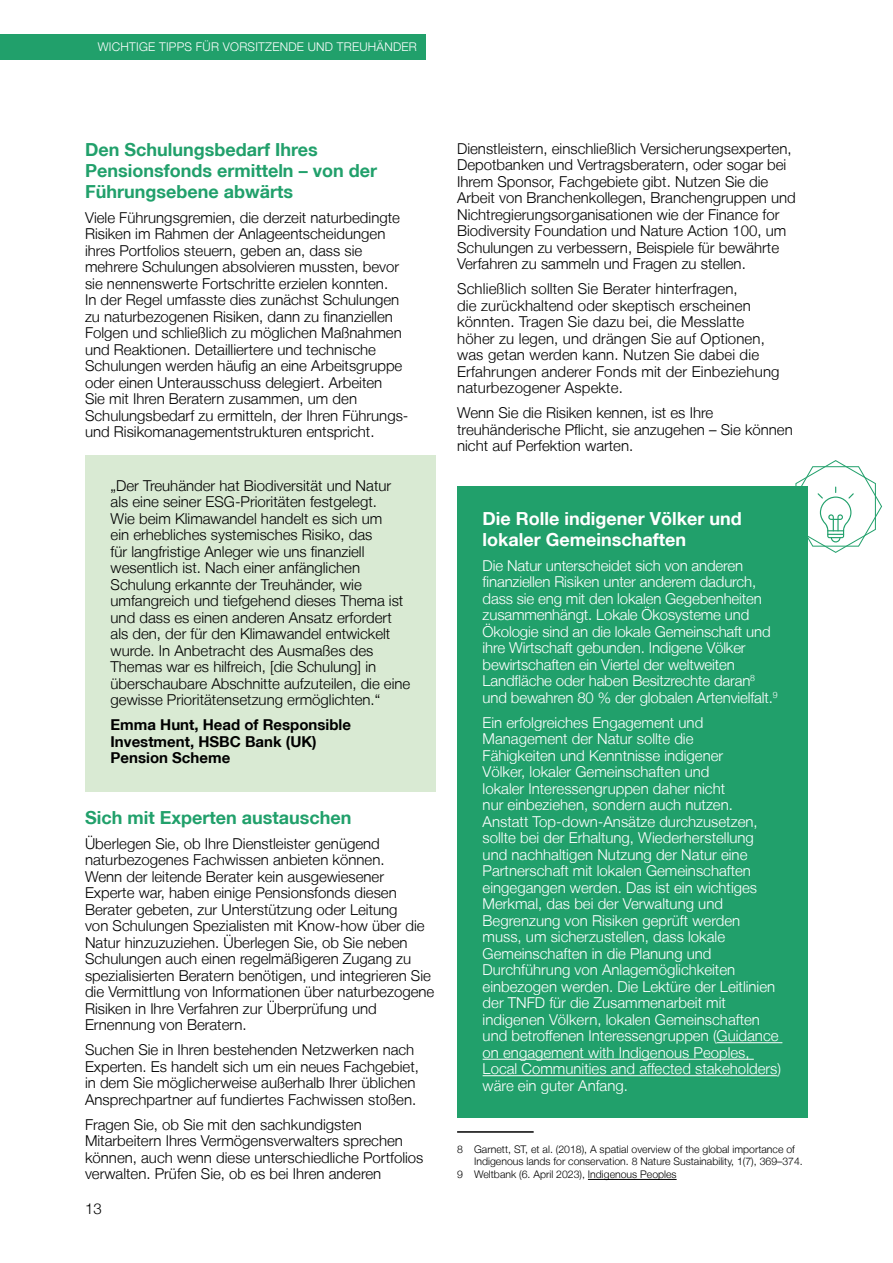
<style>
.page{position:relative;width:893px;height:1263px;background:#fff}
.page>*{position:absolute;margin:0;border:0;box-sizing:border-box;transform-origin:0 0}
.t1{font:700 18px/21px "Helvetica Neue LT";color:#21a06b}
.t2{font:700 18px/21px "Helvetica Neue LT";color:#fff}
.t3{font:300 15px/16.5px "Helvetica Neue LT";color:#000}
.t4{font:300 15px/16.5px "Helvetica Neue LT";color:#fff}
.t5{font:700 15px/16.5px "Helvetica Neue LT";color:#000}
.t6{font:300 12px "Helvetica Neue LT";letter-spacing:.02em;color:#fff}
.t7{font:300 10.5px "Helvetica Neue LT";color:#000}
</style>
<div class="page">
<div style="left:0;top:34px;width:425px;height:26px;background:#21a06b"></div>
<div style="left:457px;top:486px;width:351px;height:631px;background:#21a06b"></div>
<hr style="left:717px;top:1042px;width:65px;height:1px;background:#fff">
<hr style="left:483px;top:1059px;width:271px;height:1px;background:#fff">
<hr style="left:483px;top:1075px;width:294px;height:1px;background:#fff">
<svg style="left:795px;top:460px;width:87px;height:93px"></svg>
<hr style="left:588px;top:1179px;width:89px;height:1px;background:#000">
<hr style="left:457px;top:1131px;width:77px;height:2px;background:#000">
<div style="left:85px;top:455px;width:351px;height:336px;background:#d9ead3"></div>
<p class="t6" style="left:98px;top:39px;width:321px">WICHTIGE TIPPS FÜR VORSITZENDE UND TREUHÄNDER</p>
<p class="t1" style="left:85px;top:138px;width:293px">Den Schulungsbedarf Ihres<br>Pensionsfonds ermitteln – von der<br>Führungsebene abwärts</p>
<p class="t3" style="left:85px;top:209px;width:325px">Viele Führungsgremien, die derzeit naturbedingte Risiken im Rahmen der Anlageentscheidungen ihres Portfolios steuern, geben an, dass sie mehrere Schulungen absolvieren mussten, bevor sie nennenswerte Fortschritte erzielen konnten.<br>In der Regel umfasste dies zunächst Schulungen zu naturbezogenen Risiken, dann zu finanziellen Folgen und schließlich zu möglichen Maßnahmen und Reaktionen. Detailliertere und technische Schulungen werden häufig an eine Arbeitsgruppe oder einen Unterausschuss delegiert. Arbeiten<br>Sie mit Ihren Beratern zusammen, um den Schulungsbedarf zu ermitteln, der Ihren Führungs&shy;und Risikomanagementstrukturen entspricht.</p>
<p class="t3" style="left:111px;top:477px;width:301px">„Der Treuhänder hat Biodiversität und Natur als eine seiner ESG-Prioritäten festgelegt.<br>Wie beim Klimawandel handelt es sich um<br>ein erhebliches systemisches Risiko, das<br>für langfristige Anleger wie uns finanziell wesentlich ist. Nach einer anfänglichen Schulung erkannte der Treuhänder, wie umfangreich und tiefgehend dieses Thema ist und dass es einen anderen Ansatz erfordert als den, der für den Klimawandel entwickelt wurde. In Anbetracht des Ausmaßes des Themas war es hilfreich, [die Schulung] in überschaubare Abschnitte aufzuteilen, die eine gewisse Prioritätensetzung ermöglichten.“</p>
<p class="t5" style="left:111px;top:716px;width:242px">Emma Hunt, Head of Responsible<br>Investment, HSBC Bank (UK)<br>Pension Scheme</p>
<p class="t1" style="left:85px;top:806px;width:268px">Sich mit Experten austauschen</p>
<p class="t3" style="left:85px;top:835px;width:351px">Überlegen Sie, ob Ihre Dienstleister genügend naturbezogenes Fachwissen anbieten können.<br>Wenn der leitende Berater kein ausgewiesener Experte war, haben einige Pensionsfonds diesen Berater gebeten, zur Unterstützung oder Leitung<br>von Schulungen Spezialisten mit Know-how über die Natur hinzuzuziehen. Überlegen Sie, ob Sie neben Schulungen auch einen regelmäßigeren Zugang zu spezialisierten Beratern benötigen, und integrieren Sie die Vermittlung von Informationen über naturbezogene Risiken in Ihre Verfahren zur Überprüfung und Ernennung von Beratern.</p>
<p class="t3" style="left:85px;top:1041px;width:335px">Suchen Sie in Ihren bestehenden Netzwerken nach Experten. Es handelt sich um ein neues Fachgebiet, in dem Sie möglicherweise außerhalb Ihrer üblichen Ansprechpartner auf fundiertes Fachwissen stoßen.</p>
<p class="t3" style="left:85px;top:1116px;width:340px">Fragen Sie, ob Sie mit den sachkundigsten Mitarbeitern Ihres Vermögensverwalters sprechen können, auch wenn diese unterschiedliche Portfolios verwalten. Prüfen Sie, ob es bei Ihren anderen</p>
<p class="t3" style="left:85px;top:1200px;width:18px">13</p>
<p class="t3" style="left:457px;top:140px;width:340px">Dienstleistern, einschließlich Versicherungsexperten, Depotbanken und Vertragsberatern, oder sogar bei Ihrem Sponsor, Fachgebiete gibt. Nutzen Sie die Arbeit von Branchenkollegen, Branchengruppen und Nichtregierungsorganisationen wie der Finance for Biodiversity Foundation und Nature Action 100, um Schulungen zu verbessern, Beispiele für bewährte Verfahren zu sammeln und Fragen zu stellen.</p>
<p class="t3" style="left:457px;top:280px;width:324px">Schließlich sollten Sie Berater hinterfragen,<br>die zurückhaltend oder skeptisch erscheinen könnten. Tragen Sie dazu bei, die Messlatte höher zu legen, und drängen Sie auf Optionen, was getan werden kann. Nutzen Sie dabei die Erfahrungen anderer Fonds mit der Einbeziehung naturbezogener Aspekte.</p>
<p class="t3" style="left:457px;top:404px;width:337px">Wenn Sie die Risiken kennen, ist es Ihre treuhänderische Pflicht, sie anzugehen – Sie können nicht auf Perfektion warten.</p>
<p class="t2" style="left:483px;top:507px;width:261px">Die Rolle indigener Völker und lokaler Gemeinschaften</p>
<p class="t4" style="left:483px;top:557px;width:296px">Die Natur unterscheidet sich von anderen finanziellen Risiken unter anderem dadurch, dass sie eng mit den lokalen Gegebenheiten zusammenhängt. Lokale Ökosysteme und Ökologie sind an die lokale Gemeinschaft und ihre Wirtschaft gebunden. Indigene Völker bewirtschaften ein Viertel der weltweiten Landfläche oder haben Besitzrechte daran<sup>8 </sup>und bewahren 80 % der globalen Artenvielfalt.<sup>9</sup></p>
<p class="t4" style="left:483px;top:714px;width:300px">Ein erfolgreiches Engagement und Management der Natur sollte die<br>Fähigkeiten und Kenntnisse indigener<br>Völker, lokaler Gemeinschaften und<br>lokaler Interessengruppen daher nicht<br>nur einbeziehen, sondern auch nutzen.<br>Anstatt Top-down-Ansätze durchzusetzen, sollte bei der Erhaltung, Wiederherstellung und nachhaltigen Nutzung der Natur eine Partnerschaft mit lokalen Gemeinschaften eingegangen werden. Das ist ein wichtiges Merkmal, das bei der Verwaltung und Begrenzung von Risiken geprüft werden muss, um sicherzustellen, dass lokale Gemeinschaften in die Planung und Durchführung von Anlagemöglichkeiten einbezogen werden. Die Lektüre der Leitlinien der TNFD für die Zusammenarbeit mit indigenen Völkern, lokalen Gemeinschaften und betroffenen Interessengruppen (Guidance on engagement with Indigenous Peoples, Local Communities and affected stakeholders) wäre ein guter Anfang.</p>
<p class="t7" style="left:457px;top:1142px;width:339px">8 Garnett, ST, et al. (2018), A spatial overview of the global importance of</p>
<p class="t7" style="left:474px;top:1155px;width:330px">Indigenous lands for conservation. 8 Nature Sustainability, 1(7), 369–374.</p>
<p class="t7" style="left:457px;top:1168px;width:221px">9 Weltbank (6. April 2023), Indigenous Peoples</p>
</div>
